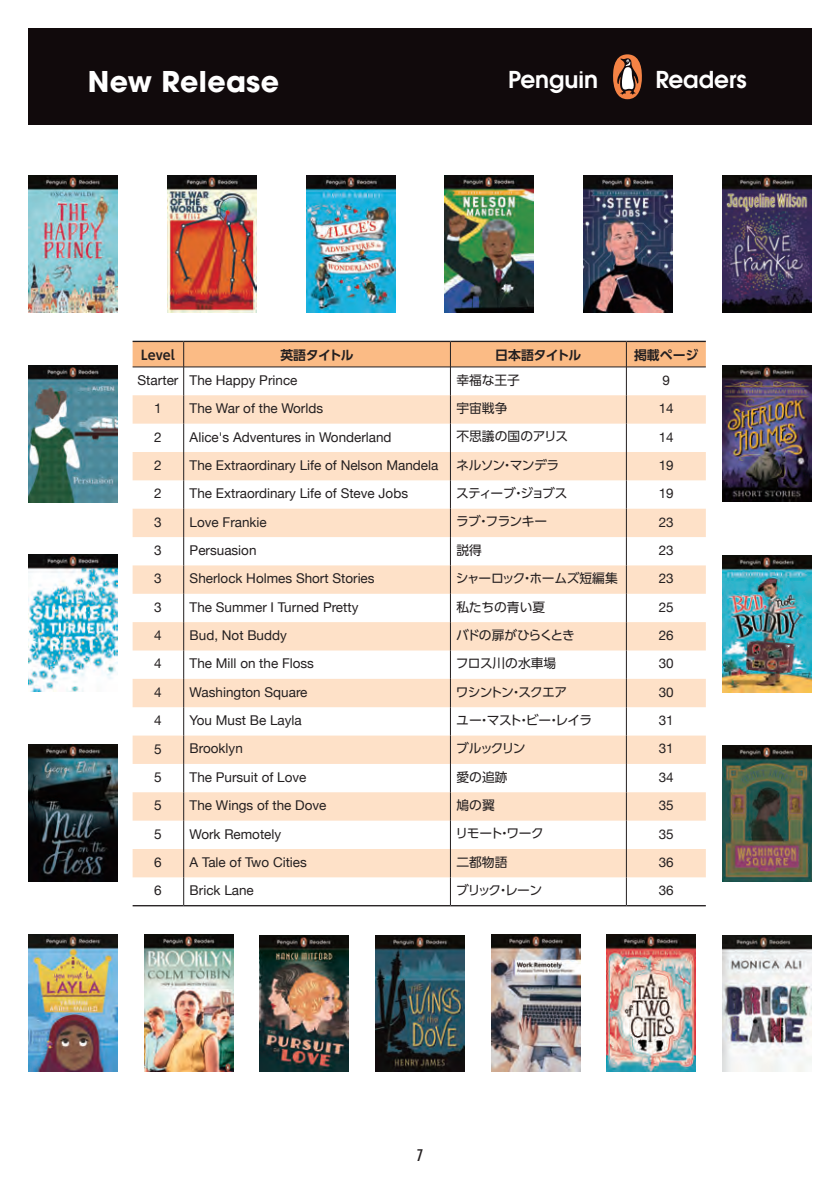
<style>
.page{position:relative;width:840px;height:1191px;background:#fff}
.page>*{position:absolute;margin:0;border:0;box-sizing:border-box;transform-origin:0 0}
.t1{font:700 28.4px "Avant Garde";letter-spacing:.01em;color:#fff}
.t2{font:600 23.2px "Avant Garde";color:#fff}
.t3{font:500 condensed 15.6px "Futura";color:#231f20}
.t4{font:13.6px "Helvetica Neue";color:#231f20}
.t5{font:13.4px "Helvetica Neue";color:#231f20}
.t6{font:12.8px "UD Shin Go Pro";letter-spacing:-.03em;color:#231f20}
.t7{font:12.8px "UD Shin Go Pro";color:#231f20}
.t8{font:700 12.8px "UD Shin Go Pro De";letter-spacing:-.005em;color:#231f20}
.t9{font:12.8px "UD Shin Go Pro";letter-spacing:-.115em;color:#231f20}
.t10{font:12.8px "UD Shin Go Pro";letter-spacing:-.09em;color:#231f20}
.t11{font:12.8px "UD Shin Go Pro";letter-spacing:-.07em;color:#231f20}
.t12{font:12.8px "UD Shin Go Pro";letter-spacing:-.05em;color:#231f20}
.t13{font:700 12.8px "UD Shin Go Pro De";letter-spacing:-.035em;color:#231f20}
.t14{font:12.8px "UD Shin Go Pro";letter-spacing:-.005em;color:#231f20}
.s1{font-size:13.6px}
</style>
<div class="page">
<div style="left:28px;top:28px;width:783px;height:97px;background:#110a0c"></div>
<img style="left:28px;top:175px;width:89px;height:137px">
<img style="left:28px;top:365px;width:89px;height:137px">
<img style="left:167px;top:175px;width:89px;height:137px">
<img style="left:722px;top:365px;width:89px;height:137px">
<img style="left:259px;top:935px;width:90px;height:136px">
<img style="left:306px;top:175px;width:89px;height:137px">
<img style="left:28px;top:555px;width:89px;height:136px">
<img style="left:375px;top:935px;width:89px;height:136px">
<img style="left:444px;top:175px;width:89px;height:137px">
<img style="left:722px;top:555px;width:89px;height:137px">
<img style="left:491px;top:934px;width:89px;height:137px">
<img style="left:583px;top:175px;width:89px;height:137px">
<img style="left:28px;top:745px;width:89px;height:136px">
<img style="left:606px;top:935px;width:89px;height:136px">
<img style="left:722px;top:175px;width:89px;height:137px">
<img style="left:722px;top:745px;width:89px;height:137px">
<img style="left:722px;top:935px;width:89px;height:136px">
<img style="left:28px;top:934px;width:89px;height:137px">
<img style="left:144px;top:934px;width:89px;height:137px">
<svg style="left:610px;top:54px;width:33px;height:46px"></svg>
<svg style="left:612px;top:54px;width:30px;height:45px"></svg>
<svg style="left:616px;top:58px;width:22px;height:37px"></svg>
<svg style="left:132px;top:341px;width:573px;height:564px"></svg>
<hr style="left:132px;top:905px;width:51px;height:1px;background:#231f20">
<hr style="left:183px;top:905px;width:267px;height:1px;background:#231f20">
<hr style="left:450px;top:905px;width:176px;height:1px;background:#231f20">
<hr style="left:626px;top:905px;width:79px;height:1px;background:#231f20">
<h1 class="t1" style="left:88px;top:63px;width:192px">New Release</h1>
<h2 class="t2" style="left:508px;top:61px;width:91px">Penguin</h2>
<h2 class="t2" style="left:655px;top:61px;width:93px">Readers</h2>
<p class="t8" style="left:141px;top:345px;width:35px">Level</p>
<p class="t8" style="left:280px;top:345px;width:75px">英語タイトル</p>
<p class="t13" style="left:495px;top:345px;width:88px">日本語タイトル</p>
<p class="t8" style="left:633px;top:345px;width:66px">掲載ページ</p>
<p class="t5" style="left:137px;top:370px;width:161px"><span class="s1">Starter</span> The Happy Prince</p>
<p class="t6" style="left:456px;top:369px;width:65px">幸福な王子</p>
<p class="t5" style="left:662px;top:370px;width:9px">9</p>
<p class="t4" style="left:154px;top:398px;width:9px">1</p>
<p class="t5" style="left:189px;top:399px;width:135px">The War of the Worlds</p>
<p class="t6" style="left:456px;top:398px;width:53px">宇宙戦争</p>
<p class="t5" style="left:658px;top:399px;width:16px">14</p>
<p class="t4" style="left:154px;top:427px;width:9px">2</p>
<p class="t5" style="left:189px;top:427px;width:203px">Alice's Adventures in Wonderland</p>
<p class="t7" style="left:456px;top:426px;width:113px">不思議の国のアリス</p>
<p class="t5" style="left:658px;top:427px;width:16px">14</p>
<p class="t4" style="left:154px;top:455px;width:9px">2</p>
<p class="t5" style="left:189px;top:455px;width:250px">The Extraordinary Life of Nelson Mandela</p>
<p class="t12" style="left:456px;top:454px;width:104px">ネルソン・マンデラ</p>
<p class="t5" style="left:658px;top:455px;width:16px">19</p>
<p class="t4" style="left:154px;top:483px;width:9px">2</p>
<p class="t5" style="left:189px;top:484px;width:220px">The Extraordinary Life of Steve Jobs</p>
<p class="t9" style="left:456px;top:483px;width:113px">スティーブ・ジョブス</p>
<p class="t5" style="left:658px;top:484px;width:16px">19</p>
<p class="t4" style="left:154px;top:512px;width:9px">3</p>
<p class="t5" style="left:189px;top:512px;width:79px">Love Frankie</p>
<p class="t6" style="left:456px;top:511px;width:93px">ラブ・フランキー</p>
<p class="t5" style="left:658px;top:512px;width:16px">23</p>
<p class="t4" style="left:154px;top:540px;width:9px">3</p>
<p class="t5" style="left:189px;top:540px;width:68px">Persuasion</p>
<p class="t6" style="left:456px;top:539px;width:27px">説得</p>
<p class="t5" style="left:658px;top:540px;width:16px">23</p>
<p class="t4" style="left:154px;top:569px;width:9px">3</p>
<p class="t5" style="left:189px;top:569px;width:186px">Sherlock Holmes Short Stories</p>
<p class="t6" style="left:455px;top:568px;width:163px">シャーロック・ホームズ短編集</p>
<p class="t5" style="left:658px;top:569px;width:16px">23</p>
<p class="t4" style="left:154px;top:597px;width:9px">3</p>
<p class="t5" style="left:189px;top:597px;width:170px">The Summer I Turned Pretty</p>
<p class="t14" style="left:456px;top:596px;width:90px">私たちの青い夏</p>
<p class="t5" style="left:658px;top:597px;width:16px">25</p>
<p class="t4" style="left:154px;top:625px;width:9px">4</p>
<p class="t5" style="left:189px;top:625px;width:99px">Bud, Not Buddy</p>
<p class="t10" style="left:456px;top:624px;width:120px">バドの扉がひらくとき</p>
<p class="t5" style="left:658px;top:625px;width:16px">26</p>
<p class="t4" style="left:154px;top:654px;width:9px">4</p>
<p class="t5" style="left:189px;top:654px;width:126px">The Mill on the Floss</p>
<p class="t7" style="left:455px;top:653px;width:102px">フロス川の水車場</p>
<p class="t5" style="left:658px;top:654px;width:16px">30</p>
<p class="t4" style="left:154px;top:682px;width:9px">4</p>
<p class="t5" style="left:189px;top:682px;width:119px">Washington Square</p>
<p class="t11" style="left:455px;top:681px;width:113px">ワシントン・スクエア</p>
<p class="t5" style="left:658px;top:682px;width:16px">30</p>
<p class="t4" style="left:154px;top:710px;width:9px">4</p>
<p class="t5" style="left:189px;top:710px;width:113px">You Must Be Layla</p>
<p class="t6" style="left:456px;top:709px;width:137px">ユー・マスト・ビー・レイラ</p>
<p class="t5" style="left:658px;top:710px;width:16px">31</p>
<p class="t4" style="left:154px;top:739px;width:9px">5</p>
<p class="t5" style="left:189px;top:739px;width:55px">Brooklyn</p>
<p class="t6" style="left:456px;top:738px;width:71px">ブルックリン</p>
<p class="t5" style="left:658px;top:739px;width:16px">31</p>
<p class="t4" style="left:154px;top:767px;width:9px">5</p>
<p class="t5" style="left:189px;top:767px;width:118px">The Pursuit of Love</p>
<p class="t6" style="left:456px;top:766px;width:53px">愛の追跡</p>
<p class="t5" style="left:658px;top:767px;width:16px">34</p>
<p class="t4" style="left:154px;top:795px;width:9px">5</p>
<p class="t5" style="left:189px;top:795px;width:138px">The Wings of the Dove</p>
<p class="t6" style="left:456px;top:795px;width:40px">鳩の翼</p>
<p class="t5" style="left:658px;top:795px;width:16px">35</p>
<p class="t4" style="left:154px;top:824px;width:9px">5</p>
<p class="t5" style="left:189px;top:824px;width:93px">Work Remotely</p>
<p class="t6" style="left:455px;top:823px;width:90px">リモート・ワーク</p>
<p class="t5" style="left:658px;top:824px;width:16px">35</p>
<p class="t4" style="left:154px;top:852px;width:9px">6</p>
<p class="t5" style="left:189px;top:852px;width:119px">A Tale of Two Cities</p>
<p class="t6" style="left:456px;top:851px;width:53px">二都物語</p>
<p class="t5" style="left:658px;top:852px;width:16px">36</p>
<p class="t4" style="left:154px;top:880px;width:9px">6</p>
<p class="t5" style="left:189px;top:881px;width:66px">Brick Lane</p>
<p class="t6" style="left:456px;top:880px;width:88px">ブリック・レーン</p>
<p class="t5" style="left:658px;top:881px;width:16px">36</p>
<p class="t3" style="left:416px;top:1145px;width:8px">7</p>
</div>
